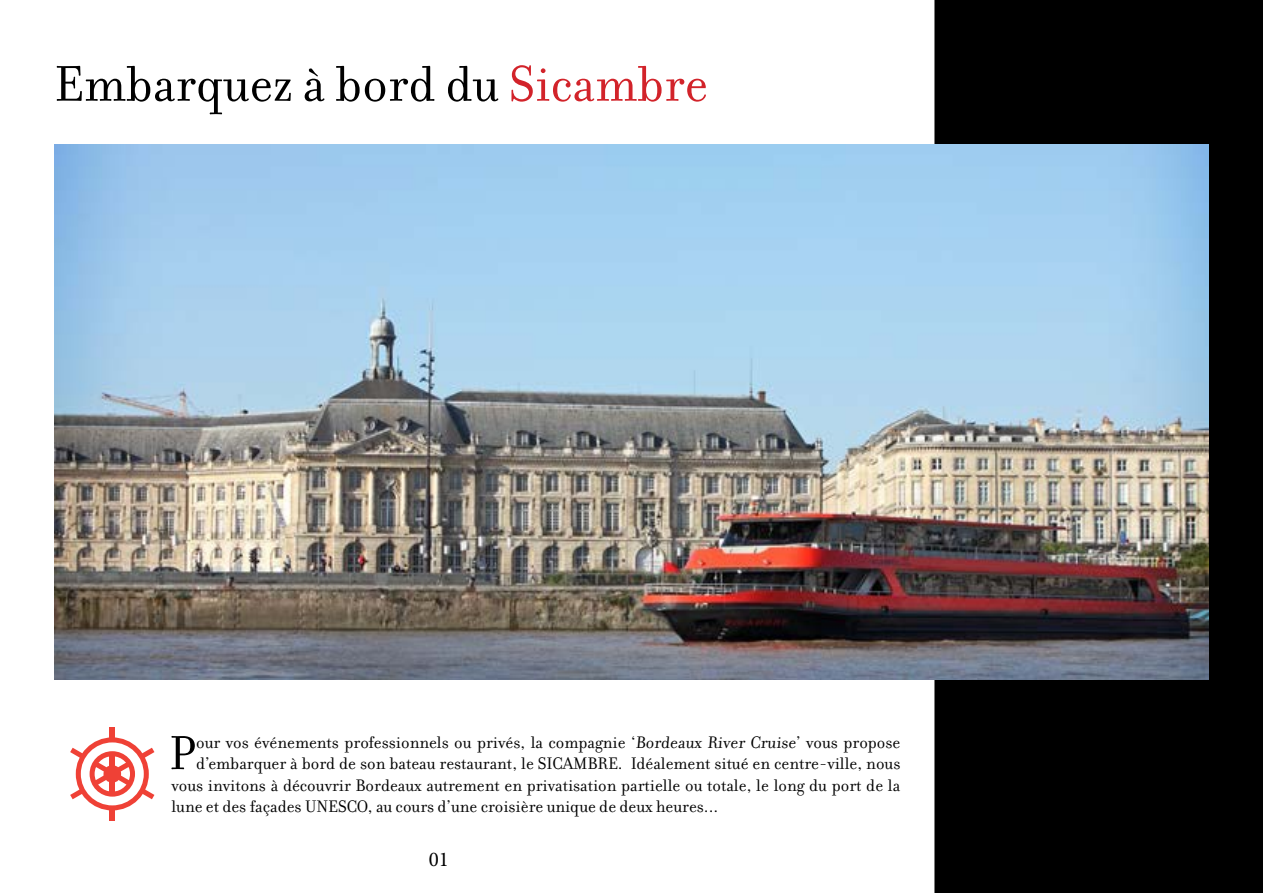
<style>
.page{position:relative;width:1263px;height:893px;background:#fff}
.page>*{position:absolute;margin:0;border:0;box-sizing:border-box;transform-origin:0 0}
.t1{font:54px "Filosofia Lining OT";color:#000}
.t2{font:51.45px "Filosofia Lining OT";color:#000}
.t3{font:21px "Minion Pro";color:#000}
.t4{font:18px "Filosofia Lining OT";color:#000}
.s1{color:#d2232a}
</style>
<div class="page">
<div style="left:935px;top:1px;width:327px;height:891px;background:#000"></div>
<div style="left:110px;top:727px;width:5px;height:13px;background:#ef4136"></div>
<div style="left:110px;top:809px;width:5px;height:12px;background:#ef4136"></div>
<svg style="left:70px;top:737px;width:84px;height:73px"></svg>
<img style="left:54px;top:145px;width:1155px;height:534px">
<h1 class="t1" style="left:54px;top:54px;width:656px">Embarquez à bord du <span class="s1">Sicambre</span></h1>
<h2 class="t2" style="left:169px;top:725px;width:29px">P</h2>
<p class="t4" style="left:196px;top:732px;width:706px">our vos événements professionnels ou privés, la compagnie ‘Bordeaux River Cruise’ vous propose</p>
<p class="t4" style="left:196px;top:753px;width:706px">d’embarquer à bord de son bateau restaurant, le SICAMBRE. Idéalement situé en centre-ville, nous</p>
<p class="t4" style="left:171px;top:775px;width:730px">vous invitons à découvrir Bordeaux autrement en privatisation partielle ou totale, le long du port de la</p>
<p class="t4" style="left:171px;top:797px;width:548px">lune et des façades UNESCO, au cours d’une croisière unique de deux heures...</p>
<p class="t3" style="left:429px;top:845px;width:22px">01</p>
</div>
